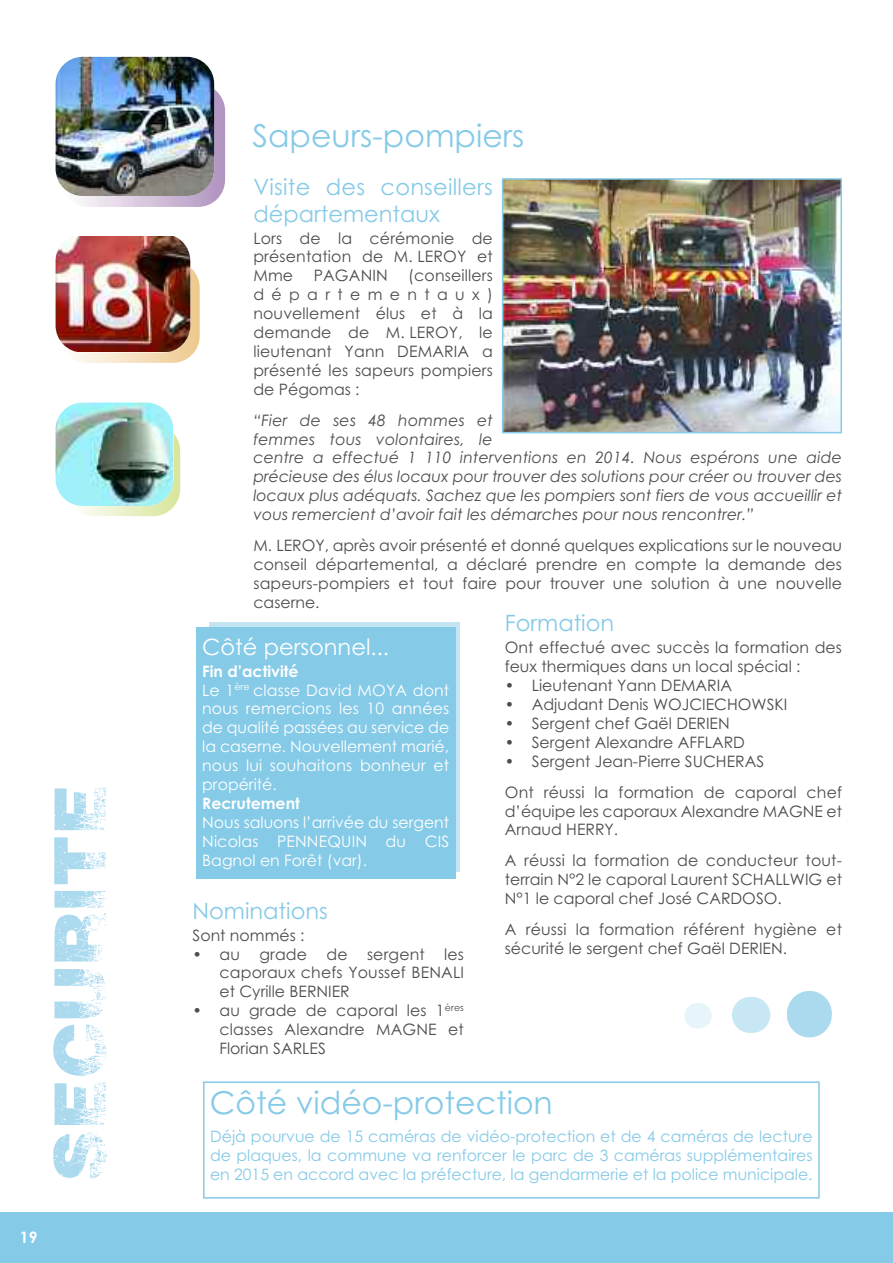
<style>
.page{position:relative;width:893px;height:1263px;background:#fff}
.page>*{position:absolute;margin:0;border:0;box-sizing:border-box;transform-origin:0 0}
.t1{font:67.5px "Scorched Earth";letter-spacing:.075em;color:#abdaee}
.t2{font:31.5px "Century Gothic";color:#85cae7}
.t3{font:22.5px/27px "Century Gothic";color:#85cae7}
.t4{font:22.5px "Century Gothic";color:#fff}
.t5{font:15.75px/18.9px "Century Gothic";color:#4c4d4f}
.t6{font:italic 15.75px/18.9px "Century Gothic";color:#4c4d4f}
.t7{font:15.75px/18.9px "Century Gothic";letter-spacing:.005em;color:#fff}
.t8{font:15.75px/18.9px "Century Gothic";color:#85cae7;text-align:justify}
.t9{font:700 15.75px "Century Gothic";color:#fff}
.s1{font-weight:700}
</style>
<div class="page">
<div style="left:0;top:1212px;width:893px;height:51px;background:#85cae7"></div>
<img style="left:62px;top:84px;width:163px;height:123px">
<img style="left:56px;top:57px;width:158px;height:139px;border-radius:27px">
<svg style="left:60px;top:261px;width:140px;height:102px;background:#edd1ad"></svg>
<img style="left:56px;top:236px;width:134px;height:115px">
<svg style="left:68px;top:424px;width:112px;height:92px;background:#e0edbf"></svg>
<img style="left:56px;top:403px;width:116px;height:103px;border-radius:27px">
<div style="left:210px;top:622px;width:250px;height:249px;background:#c2e4f3"></div>
<div style="left:196px;top:627px;width:259px;height:252px;background:#85cae7"></div>
<img style="left:505px;top:181px;width:334px;height:249px">
<div style="left:502px;top:178px;width:340px;height:255px;border:2px solid #85cae7"></div>
<div style="left:203px;top:1081px;width:617px;height:117px;border:2px solid #85cae7"></div>
<div style="left:787px;top:991px;width:45px;height:46px;background:#abdaee;border-radius:22px"></div>
<div style="left:732px;top:997px;width:38px;height:36px;background:#c8e7f4;border-radius:18px"></div>
<div style="left:684px;top:1003px;width:28px;height:25px;background:#e7f4fa;border-radius:13px"></div>
<h1 class="t1" style="left:43px;top:1180px;width:395px;rotate:-90deg">securite</h1>
<p class="t9" style="left:20px;top:1228px;width:19px">19</p>
<h2 class="t2" style="left:252px;top:118px;width:274px">Sapeurs-pompiers</h2>
<h3 class="t3" style="left:253px;top:173px;width:241px">Visite des conseillers départementaux</h3>
<p class="t5" style="left:253px;top:229px;width:241px;text-align:justify">Lors de la cérémonie de présentation de M. LEROY et Mme</p>
<p class="t5" style="left:253px;top:266px;width:241px;text-align:justify;text-indent:155px">(conseillers départementaux) nouvellement élus et à la demande de M. LEROY, le lieutenant Yann DEMARIA a présenté les sapeurs pompiers de Pégomas :</p>
<p class="t6" style="left:253px;top:411px;width:590px">“Fier de ses 48 hommes et<br>femmes tous volontaires, le<br>centre a effectué 1 110 interventions en 2014. Nous espérons une aide précieuse des élus locaux pour trouver des solutions pour créer ou trouver des locaux plus adéquats. Sachez que les pompiers sont fiers de vous accueillir et vous remercient d’avoir fait les démarches pour nous rencontrer.”</p>
<p class="t5" style="left:253px;top:536px;width:590px;text-align:justify">M. LEROY, après avoir présenté et donné quelques explications sur le nouveau conseil départemental, a déclaré prendre en compte la demande des sapeurs-pompiers et tout faire pour trouver une solution à une nouvelle caserne.</p>
<h3 class="t4" style="left:202px;top:634px;width:188px">Côté personnel...</h3>
<p class="t7" style="left:202px;top:662px;width:249px"><span class="s1">Fin d’activité<br></span>Le 1<sup>ère</sup> classe David MOYA dont nous remercions les 10 années de qualité passées au service de la caserne. Nouvellement marié, nous lui souhaitons bonheur et propérité.</p>
<p class="t9" style="left:202px;top:794px;width:99px">Recrutement</p>
<p class="t7" style="left:202px;top:813px;width:249px;text-align:justify">Nous saluons l’arrivée du sergent Nicolas PENNEQUIN du CIS Bagnol en Forêt (var).</p>
<h3 class="t3" style="left:193px;top:897px;width:137px">Nominations</h3>
<p class="t5" style="left:193px;top:926px;width:114px">Sont nommés :</p>
<p class="t5" style="left:220px;top:945px;width:246px;text-indent:-27px">• au grade de sergent les caporaux chefs Youssef BENALI et Cyrille BERNIER<br>au grade de caporal les 1<sup>ères</sup></p>
<p class="t5" style="left:314px;top:266px;width:76px">PAGANIN</p>
<h3 class="t3" style="left:505px;top:610px;width:111px">Formation</h3>
<p class="t5" style="left:505px;top:638px;width:339px">Ont effectué avec succès la formation des feux thermiques dans un local spécial :</p>
<p class="t5" style="left:505px;top:676px;width:229px">• Lieutenant Yann DEMARIA</p>
<p class="t5" style="left:505px;top:695px;width:284px">• Adjudant Denis WOJCIECHOWSKI</p>
<p class="t5" style="left:505px;top:714px;width:226px">• Sergent chef Gaël DERIEN</p>
<p class="t5" style="left:505px;top:733px;width:242px">• Sergent Alexandre AFFLARD</p>
<p class="t5" style="left:505px;top:746px;width:339px;line-height:30.9px">• Sergent Jean-Pierre SUCHERAS<br>Ont réussi la formation de caporal chef</p>
<p class="t5" style="left:505px;top:802px;width:339px">d’équipe les caporaux Alexandre MAGNE et<br>Arnaud HERRY.</p>
<p class="t5" style="left:505px;top:851px;width:339px;text-align:justify">A réussi la formation de conducteur tout&shy;terrain N°2 le caporal Laurent SCHALLWIG et N°1 le caporal chef José CARDOSO.</p>
<p class="t5" style="left:505px;top:920px;width:339px">A réussi la formation référent hygiène et sécurité le sergent chef Gaël DERIEN.</p>
<p class="t5" style="left:193px;top:1001px;width:11px">•</p>
<p class="t5" style="left:220px;top:1020px;width:246px">classes Alexandre MAGNE et<br>Florian SARLES</p>
<h2 class="t2" style="left:210px;top:1085px;width:344px">Côté vidéo-protection</h2>
<p class="t8" style="left:210px;top:1127px;width:604px">Déjà pourvue de 15 caméras de vidéo-protection et de 4 caméras de lecture de plaques, la commune va renforcer le parc de 3 caméras supplémentaires en 2015 en accord avec la préfecture, la gendarmerie et la police municipale.</p>
</div>
